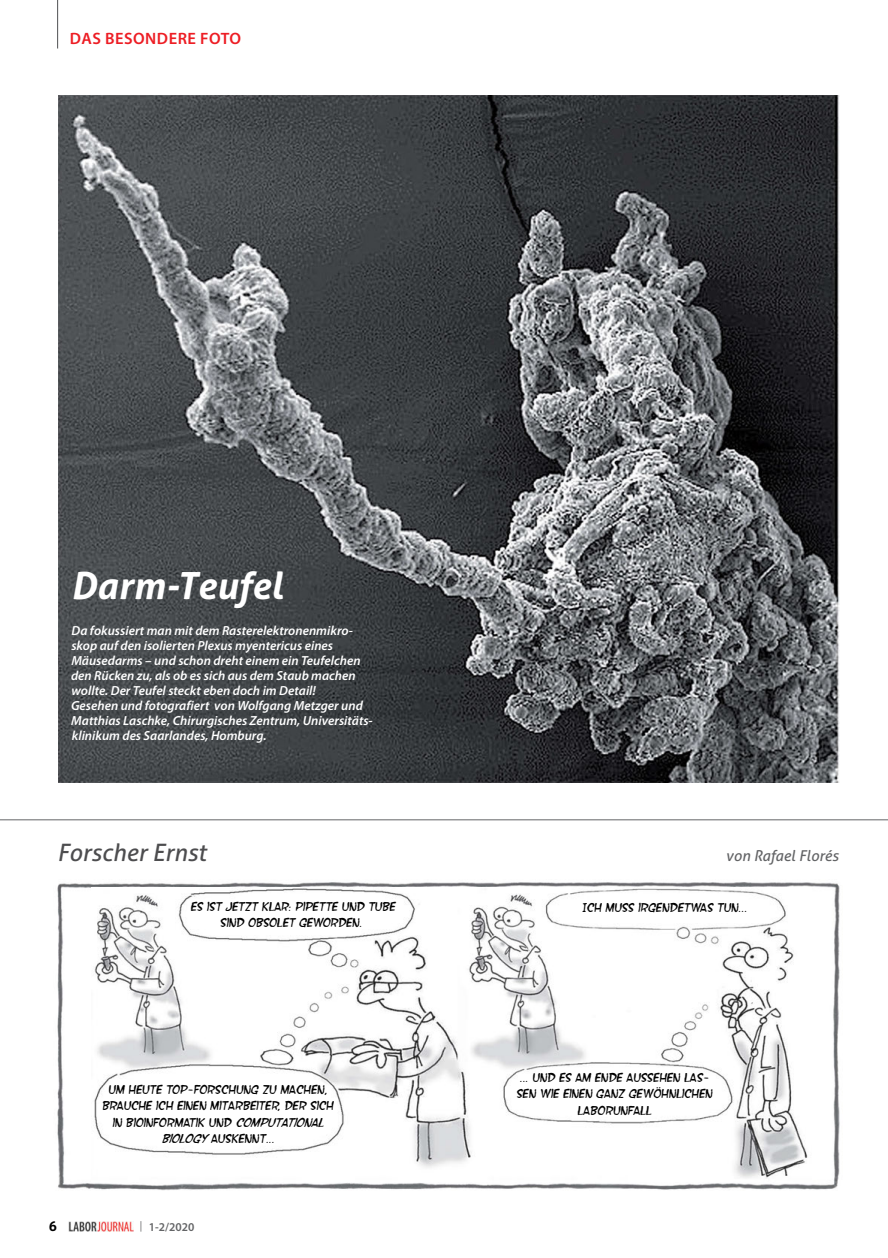
<style>
.page{position:relative;width:888px;height:1258px;background:#fff}
.page>*{position:absolute;margin:0;border:0;box-sizing:border-box;transform-origin:0 0}
.t1{font:italic 700 37.5px "Aller";color:#fff}
.t2{font:italic 24px "Aller";color:#4d4d4f}
.t3{font:600 16.5px "Myriad Pro";letter-spacing:.03em;color:#ed1d24}
.t4{font:italic 15px "Aller";color:#636466}
.t5{font:13.5px/16.5px "SF Wonder Comic Blotch";color:#000;text-align:center}
.t6{font:700 13.5px "Aller";color:#000}
.t7{font:italic 600 13.2px/15px "Myriad Pro";color:#fff}
.t8{font:600 12px "Myriad Pro";color:#636466}
.s1{font-style:italic}
.s2{font-weight:400;font-size:10.5px}
</style>
<div class="page">
<img style="left:69px;top:1221px;width:65px;height:11px">
<img style="left:58px;top:95px;width:781px;height:687px">
<img style="left:57px;top:882px;width:783px;height:308px">
<hr style="left:57px;top:0;width:1px;height:49px;background:#636466">
<hr style="left:0;top:819px;width:888px;height:1px;background:#636466">
<svg style="left:67px;top:889px;width:14px;height:1px"></svg>
<img style="left:91px;top:888px;width:721px;height:293px">
<p class="t3" style="left:70px;top:28px;width:173px">DAS BESONDERE FOTO</p>
<p class="t1" style="left:71px;top:562px;width:213px">Darm-Teufel</p>
<p class="t7" style="left:71px;top:622px;width:303px">Da fokussiert man mit dem Rasterelektronenmikro&shy;skop auf den isolierten Plexus myentericus eines Mäusedarms – und schon dreht einem ein Teufelchen den Rücken zu, als ob es sich aus dem Staub machen wollte. Der Teufel steckt eben doch im Detail!<br>Gesehen und fotografiert von Wolfgang Metzger und Matthias Laschke, Chirurgisches Zentrum, Universitäts&shy;klinikum des Saarlandes, Homburg.</p>
<p class="t2" style="left:57px;top:838px;width:151px">Forscher Ernst</p>
<p class="t4" style="left:726px;top:847px;width:114px">von Rafael Florés</p>
<p class="t5" style="left:190px;top:897px;width:208px">ES IST JETZT KLAR: PIPETTE UND TUBE<br>SIND OBSOLET GEWORDEN.</p>
<p class="t5" style="left:102px;top:1080px;width:235px">UM HEUTE TOP-FORSCHUNG ZU MACHEN, BRAUCHE ICH EINEN MITARBEITER, DER SICH IN BIOINFORMATIK UND <span class="s1">COMPUTATIONAL BIOLOGY</span> AUSKENNT...</p>
<p class="t6" style="left:49px;top:1218px;width:10px">6</p>
<p class="t8" style="left:140px;top:1219px;width:56px"><span class="s2">|</span> 1-2/2020</p>
<p class="t5" style="left:582px;top:898px;width:168px">ICH MUSS IRGENDETWAS TUN...</p>
<p class="t5" style="left:516px;top:1068px;width:200px">... UND ES AM ENDE AUSSEHEN LAS-<br>SEN WIE EINEN GANZ GEWÖHNLICHEN<br>LABORUNFALL</p>
</div>
